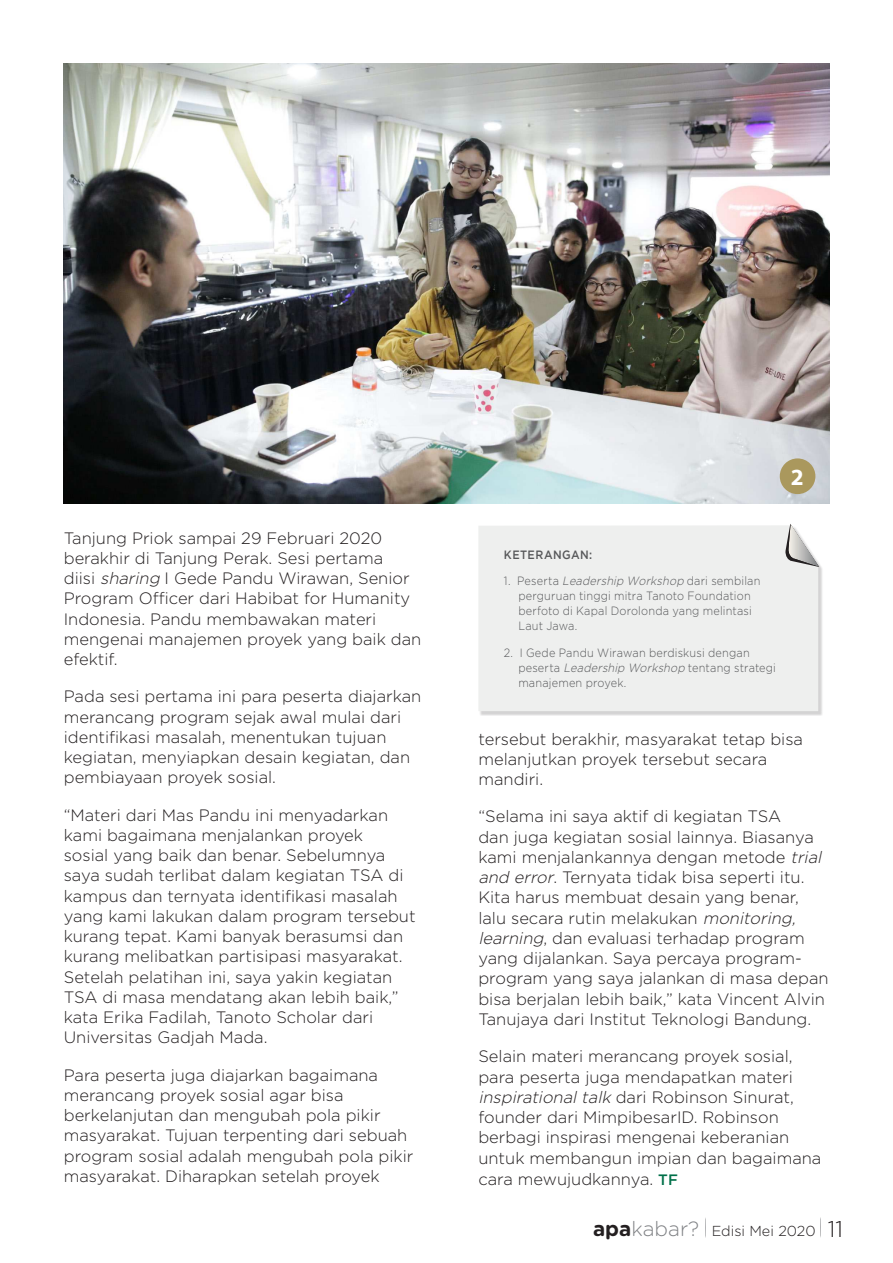
<style>
.page{position:relative;width:893px;height:1263px;background:#fff}
.page>*{position:absolute;margin:0;border:0;box-sizing:border-box;transform-origin:0 0}
.t1{font:700 23.25px "Myriad Pro";color:#fff}
.t2{font:300 16.5px/20.2px "Gotham";color:#231f20}
.t3{font:300 14.4px "Gotham";color:#231f20}
.t4{font:300 12px/15px "Gotham";letter-spacing:.015em;color:#57585a;scale:.91 1}
.t5{font:500 12px "Gotham";letter-spacing:.04em;color:#57585a;scale:.91 1}
.s1{font-style:italic}
.s2{font-weight:500;font-size:15px;color:#007049}
.s3{font-family:"Gotham Rounded";font-weight:700;font-size:20.7px}
.s4{font-family:"Gotham Rounded";font-size:20.7px;color:#808285}
.s5{font-size:22.65px}
</style>
<div class="page">
<svg style="left:820px;top:1217px;width:1px;height:20px"></svg>
<svg style="left:705px;top:1218px;width:1px;height:20px"></svg>
<img style="left:64px;top:64px;width:765px;height:439px">
<div style="left:479px;top:526px;width:344px;height:190px;background:#231f20;opacity:.2"></div>
<div style="left:478px;top:525px;width:340px;height:186px;background:#eeefee"></div>
<svg style="left:785px;top:524px;width:34px;height:43px"></svg>
<div style="left:780px;top:458px;width:35px;height:36px;background:#aa985d;border-radius:50%"></div>
<p class="t2" style="left:64px;top:528px;width:359px">Tanjung Priok sampai 29 Februari 2020 berakhir di Tanjung Perak. Sesi pertama<br>diisi <span class="s1">sharing</span> I Gede Pandu Wirawan, Senior Program Oicer dari Habibat for Humanity Indonesia. Pandu membawakan materi mengenai manajemen proyek yang baik dan efektif.</p>
<p class="t2" style="left:64px;top:687px;width:359px">Pada sesi pertama ini para peserta diajarkan merancang program sejak awal mulai dari identiikasi masalah, menentukan tujuan kegiatan, menyiapkan desain kegiatan, dan pembiayaan proyek sosial.</p>
<p class="t2" style="left:64px;top:805px;width:353px">“Materi dari Mas Pandu ini menyadarkan kami bagaimana menjalankan proyek<br>sosial yang baik dan benar. Sebelumnya saya sudah terlibat dalam kegiatan TSA di kampus dan ternyata identiikasi masalah yang kami lakukan dalam program tersebut kurang tepat. Kami banyak berasumsi dan kurang melibatkan partisipasi masyarakat.<br>Setelah pelatihan ini, saya yakin kegiatan TSA di masa mendatang akan lebih baik,” kata Erika Fadilah, Tanoto Scholar dari Universitas Gadjah Mada.</p>
<p class="t2" style="left:64px;top:1065px;width:351px">Para peserta juga diajarkan bagaimana merancang proyek sosial agar bisa berkelanjutan dan mengubah pola pikir masyarakat. Tujuan terpenting dari sebuah program sosial adalah mengubah pola pikir masyarakat. Diharapkan setelah proyek</p>
<h1 class="t1" style="left:791px;top:463px;width:14px">2</h1>
<p class="t5" style="left:504px;top:550px;width:98px">KETERANGAN:</p>
<p class="t4" style="left:518px;top:574px;width:268px;text-indent:-14px">1. Peserta <span class="s1">Leadership Workshop</span> dari sembilan perguruan tinggi mitra Tanoto Foundation berfoto di Kapal Dorolonda yang melintasi Laut Jawa.</p>
<p class="t4" style="left:518px;top:646px;width:285px;text-indent:-14px">2. I Gede Pandu Wirawan berdiskusi dengan peserta <span class="s1">Leadership Workshop</span> tentang strategi manajemen proyek.</p>
<p class="t2" style="left:478px;top:730px;width:326px">tersebut berakhir, masyarakat tetap bisa melanjutkan proyek tersebut secara mandiri.</p>
<p class="t2" style="left:478px;top:807px;width:352px">“Selama ini saya aktif di kegiatan TSA<br>dan juga kegiatan sosial lainnya. Biasanya kami menjalankannya dengan metode <span class="s1">trial and error</span>. Ternyata tidak bisa seperti itu.<br>Kita harus membuat desain yang benar, lalu secara rutin melakukan <span class="s1">monitoring, learning</span>, dan evaluasi terhadap program yang dijalankan. Saya percaya program&shy;program yang saya jalankan di masa depan bisa berjalan lebih baik,” kata Vincent Alvin Tanujaya dari Institut Teknologi Bandung.</p>
<p class="t2" style="left:478px;top:1047px;width:345px">Selain materi merancang proyek sosial, para peserta juga mendapatkan materi <span class="s1">inspirational talk</span> dari Robinson Sinurat, founder dari MimpibesarID. Robinson berbagi inspirasi mengenai keberanian untuk membangun impian dan bagaimana cara mewujudkannya. <span class="s2">TF</span></p>
<p class="t3" style="left:593px;top:1224px;width:251px"><span class="s3">apa</span><span class="s4">kabar?</span> Edisi Mei 2020 <span class="s5">11</span></p>
</div>
